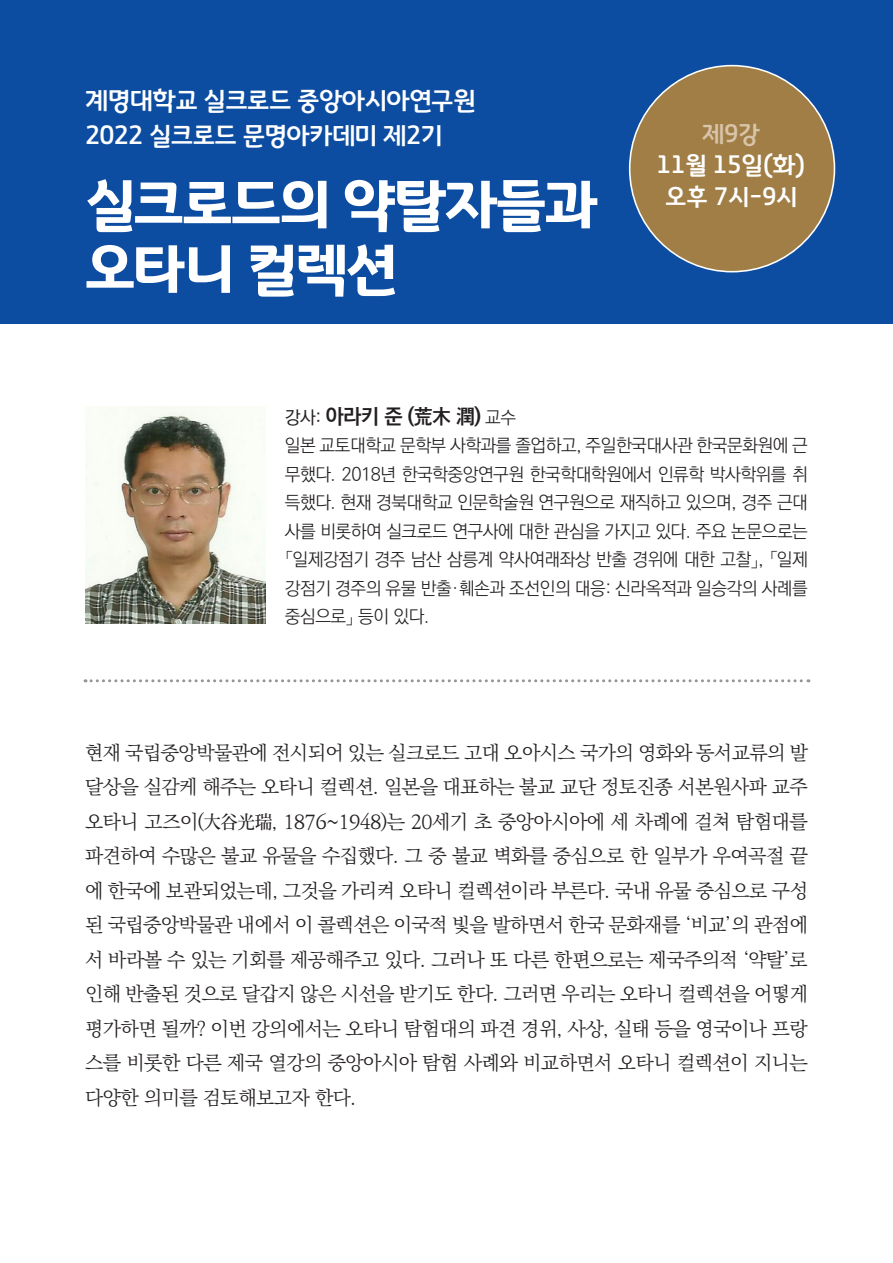
<style>
.page{position:relative;width:893px;height:1263px;background:#fff}
.page>*{position:absolute;margin:0;border:0;box-sizing:border-box;transform-origin:0 0}
.t1{font:58.95px/64.5px "Gyeonggi Title B";letter-spacing:-.025em;color:#fff}
.t2{font:26.4px "Gyeonggi Title M";letter-spacing:-.025em;color:#fff}
.t3{font:25.2px "Gyeonggi Title M";letter-spacing:-.01em;color:#fff}
.t4{font:25.2px "Gyeonggi Title M";color:#d8c4aa}
.t5{font:700 21px "Ko Pub Dotum";color:#231f20}
.t6{font:300 19.5px/34.5px "Ko Pub Batang";letter-spacing:-.025em;color:#231f20;text-align:justify}
.t7{font:300 18px/28.5px "Ko Pub Dotum";letter-spacing:-.025em;color:#231f20;text-align:justify}
.s1{font-weight:500;font-size:18px}
.s2{font-weight:300;font-size:18px}
</style>
<div class="page">
<div style="left:0;top:0;width:893px;height:323px;background:#0d4da1"></div>
<div style="left:630px;top:66px;width:204px;height:206px;background:#a07e46;border-radius:50%"></div>
<img style="left:85px;top:406px;width:181px;height:218px">
<svg style="left:85px;top:679px;width:724px;height:3px"></svg>
<p class="t2" style="left:85px;top:85px;width:392px">계명대학교 실크로드 중앙아시아연구원</p>
<p class="t2" style="left:85px;top:120px;width:359px">2022 실크로드 문명아카데미 제2기</p>
<p class="t1" style="left:85px;top:172px;width:514px">실크로드의 약탈자들과 오타니 컬렉션</p>
<p class="t4" style="left:702px;top:119px;width:60px">제9강</p>
<p class="t3" style="left:657px;top:150px;width:150px">11월 15일(화)</p>
<p class="t3" style="left:665px;top:182px;width:134px">오후 7시-9시</p>
<p class="t5" style="left:285px;top:406px;width:233px"><span class="s1">강사:</span> 아라키 준 (荒木 潤) <span class="s2">교수</span></p>
<p class="t7" style="left:285px;top:432px;width:525px">일본 교토대학교 문학부 사학과를 졸업하고, 주일한국대사관 한국문화원에 근 무했다. 2018년 한국학중앙연구원 한국학대학원에서 인류학 박사학위를 취 득했다. 현재 경북대학교 인문학술원 연구원으로 재직하고 있으며, 경주 근대 사를 비롯하여 실크로드 연구사에 대한 관심을 가지고 있다. 주요 논문으로는「일제강점기 경주 남산 삼릉계 약사여래좌상 반출 경위에 대한 고찰」, 「일제 강점기 경주의 유물 반출·훼손과 조선인의 대응: 신라옥적과 일승각의 사례를 중심으로」 등이 있다.</p>
<p class="t6" style="left:85px;top:736px;width:724px">현재 국립중앙박물관에 전시되어 있는 실크로드 고대 오아시스 국가의 영화와 동서교류의 발 달상을 실감케 해주는 오타니 컬렉션. 일본을 대표하는 불교 교단 정토진종 서본원사파 교주 오타니 고즈이(大谷光瑞, 1876~1948)는 20세기 초 중앙아시아에 세 차례에 걸쳐 탐험대를 파견하여 수많은 불교 유물을 수집했다. 그 중 불교 벽화를 중심으로 한 일부가 우여곡절 끝 에 한국에 보관되었는데, 그것을 가리켜 오타니 컬렉션이라 부른다. 국내 유물 중심으로 구성 된 국립중앙박물관 내에서 이 콜렉션은 이국적 빛을 발하면서 한국 문화재를 ‘비교’의 관점에 서 바라볼 수 있는 기회를 제공해주고 있다. 그러나 또 다른 한편으로는 제국주의적 ‘약탈’로 인해 반출된 것으로 달갑지 않은 시선을 받기도 한다. 그러면 우리는 오타니 컬렉션을 어떻게 평가하면 될까? 이번 강의에서는 오타니 탐험대의 파견 경위, 사상, 실태 등을 영국이나 프랑 스를 비롯한 다른 제국 열강의 중앙아시아 탐험 사례와 비교하면서 오타니 컬렉션이 지니는 다양한 의미를 검토해보고자 한다.</p>
</div>
